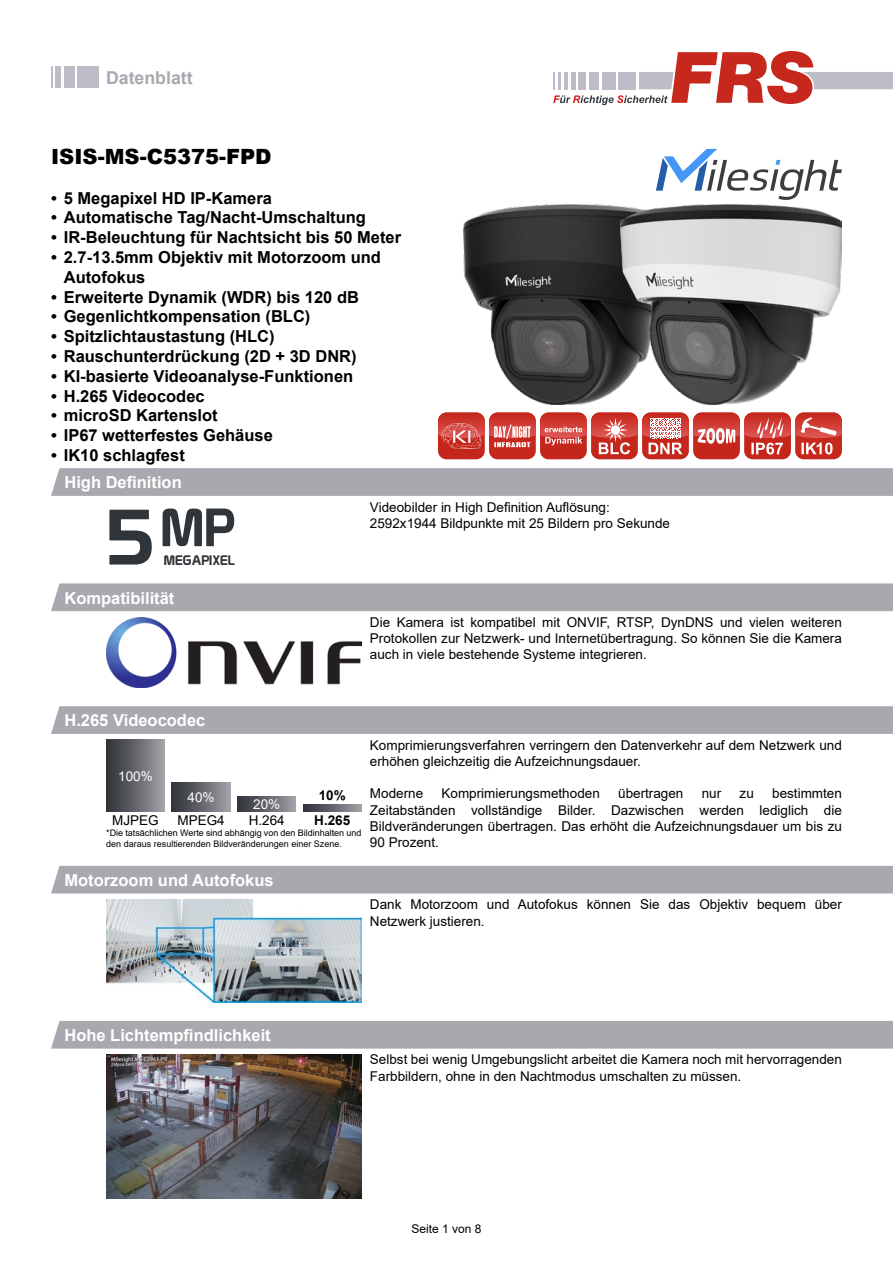
<style>
.page{position:relative;width:893px;height:1263px;background:#fff}
.page>*{position:absolute;margin:0;border:0;box-sizing:border-box;transform-origin:0 0}
.t1{font:52.5px "Prototype";color:#30353a}
.t2{font:900 21px "Arial";color:#000}
.t3{font:700 17.7px "Arial";color:#a8a9af}
.t4{font:700 16.5px/19.8px "Arial";color:#000}
.t5{font:700 16.5px "Arial";color:#fff}
.t6{font:13.5px/16.2px "Arial";color:#000}
.t7{font:13.5px "Arial";color:#fff}
.t8{font:13.5px "Prototype";color:#30353a}
.t9{font:700 13.5px "Arial";color:#000}
.t10{font:12px "Arial";color:#000}
.t11{font:9px/10.8px "Arial";color:#000}
.s1{font-size:76.5px}
</style>
<div class="page">
<svg style="left:553px;top:51px;width:340px;height:54px"></svg>
<div style="left:78px;top:66px;width:21px;height:21px;background:#bebdc7"></div>
<hr style="left:50px;top:66px;width:3px;height:21px;background:#bebdc7">
<div style="left:56px;top:66px;width:5px;height:21px;background:#bebdc7"></div>
<div style="left:64px;top:66px;width:11px;height:21px;background:#bebdc7"></div>
<svg style="left:656px;top:149px;width:186px;height:51px"></svg>
<img style="left:463px;top:204px;width:157px;height:200px">
<img style="left:620px;top:204px;width:222px;height:200px">
<div style="left:438px;top:412px;width:47px;height:47px;background:#c4261c;border-radius:9px"></div>
<div style="left:489px;top:412px;width:47px;height:47px;background:#c7281d;border-radius:9px"></div>
<div style="left:540px;top:412px;width:47px;height:47px;background:#c4261c;border-radius:9px"></div>
<div style="left:591px;top:412px;width:47px;height:47px;background:#c4261c;border-radius:9px"></div>
<div style="left:642px;top:412px;width:47px;height:47px;background:#c4261c;border-radius:9px"></div>
<div style="left:693px;top:412px;width:47px;height:47px;background:#c4261c;border-radius:9px"></div>
<div style="left:744px;top:412px;width:47px;height:47px;background:#c4261c;border-radius:9px"></div>
<div style="left:795px;top:412px;width:47px;height:47px;background:#c7281d;border-radius:9px"></div>
<svg style="left:438px;top:412px;width:404px;height:42px"></svg>
<svg style="left:51px;top:468px;width:842px;height:28px;background:#a9aab0"></svg>
<div style="left:51px;top:583px;width:842px;height:28px;background:#a8a9af"></div>
<img style="left:106px;top:617px;width:255px;height:70px">
<div style="left:51px;top:706px;width:842px;height:28px;background:#a8a9af"></div>
<div style="left:106px;top:740px;width:59px;height:71px;background:linear-gradient(to right,#2b2f33,#a1a0a7)"></div>
<svg style="left:238px;top:797px;width:58px;height:14px"></svg>
<div style="left:172px;top:783px;width:58px;height:28px;background:linear-gradient(to right,#2c3034,#9d9ca3)"></div>
<svg style="left:303px;top:804px;width:58px;height:7px"></svg>
<div style="left:51px;top:866px;width:842px;height:27px;background:#a8a9af"></div>
<img style="left:106px;top:899px;width:255px;height:103px">
<div style="left:51px;top:1021px;width:842px;height:27px;background:#a8a9af"></div>
<img style="left:106px;top:1055px;width:255px;height:143px">
<h3 class="t3" style="left:106px;top:66px;width:88px">Datenblatt</h3>
<h2 class="t2" style="left:51px;top:141px;width:222px">ISIS-MS-C5375-FPD</h2>
<p class="t4" style="left:51px;top:188px;width:222px">• 5 Megapixel HD IP-Kamera</p>
<p class="t4" style="left:51px;top:208px;width:316px">• Automatische Tag/Nacht-Umschaltung</p>
<p class="t4" style="left:51px;top:228px;width:352px">• IR-Beleuchtung für Nachtsicht bis 50 Meter</p>
<p class="t4" style="left:64px;top:247px;width:319px;text-indent:-13px">• 2.7-13.5mm Objektiv mit Motorzoom und<br>Autofokus</p>
<p class="t4" style="left:51px;top:287px;width:309px">• Erweiterte Dynamik (WDR) bis 120 dB</p>
<p class="t4" style="left:51px;top:307px;width:261px">• Gegenlichtkompensation (BLC)</p>
<p class="t4" style="left:51px;top:327px;width:225px">• Spitzlichtaustastung (HLC)</p>
<p class="t4" style="left:51px;top:346px;width:307px">• Rauschunterdrückung (2D + 3D DNR)</p>
<p class="t4" style="left:51px;top:366px;width:304px">• KI-basierte Videoanalyse-Funktionen</p>
<p class="t4" style="left:51px;top:386px;width:155px">• H.265 Videocodec</p>
<p class="t4" style="left:51px;top:406px;width:168px">• microSD Kartenslot</p>
<p class="t4" style="left:51px;top:426px;width:223px">• IP67 wetterfestes Gehäuse</p>
<p class="t4" style="left:51px;top:445px;width:135px">• IK10 schlagfest</p>
<p class="t5" style="left:64px;top:471px;width:119px">High Definition</p>
<h1 class="t1" style="left:106px;top:496px;width:130px"><span class="s1">5</span>MP</h1>
<p class="t6" style="left:370px;top:499px;width:302px">Videobilder in High Definition Auflösung:<br>2592x1944 Bildpunkte mit 25 Bildern pro Sekunde</p>
<p class="t8" style="left:164px;top:552px;width:72px">MEGAPIXEL</p>
<p class="t5" style="left:64px;top:586px;width:112px">Kompatibilität</p>
<p class="t6" style="left:370px;top:614px;width:473px;text-align:justify">Die Kamera ist kompatibel mit ONVIF, RTSP, DynDNS und vielen weiteren Protokollen zur Netzwerk- und Internetübertragung. So können Sie die Kamera auch in viele bestehende Systeme integrieren.</p>
<p class="t5" style="left:64px;top:709px;width:142px">H.265 Videocodec</p>
<p class="t7" style="left:118px;top:766px;width:36px">100%</p>
<p class="t9" style="left:319px;top:785px;width:29px">10%</p>
<p class="t11" style="left:106px;top:827px;width:257px">*Die tatsächlichen Werte sind abhängig von den Bildinhalten und den daraus resultierenden Bildveränderungen einer Szene.</p>
<p class="t7" style="left:188px;top:788px;width:29px">40%</p>
<p class="t7" style="left:253px;top:795px;width:29px">20%</p>
<p class="t6" style="left:112px;top:812px;width:48px">MJPEG</p>
<p class="t6" style="left:177px;top:812px;width:49px">MPEG4</p>
<p class="t6" style="left:249px;top:812px;width:38px">H.264</p>
<p class="t9" style="left:314px;top:811px;width:38px">H.265</p>
<p class="t6" style="left:370px;top:737px;width:473px">Komprimierungsverfahren verringern den Datenverkehr auf dem Netzwerk und erhöhen gleichzeitig die Aufzeichnungsdauer.</p>
<p class="t6" style="left:370px;top:785px;width:55px">Moderne</p>
<p class="t6" style="left:442px;top:785px;width:160px">Komprimierungsmethoden</p>
<p class="t6" style="left:618px;top:785px;width:67px">übertragen</p>
<p class="t6" style="left:702px;top:785px;width:21px">nur</p>
<p class="t6" style="left:740px;top:785px;width:16px">zu</p>
<p class="t6" style="left:370px;top:785px;width:473px;text-align:justify;text-indent:402px">bestimmten Zeitabständen vollständige Bilder. Dazwischen werden lediglich die Bildveränderungen übertragen. Das erhöht die Aufzeichnungsdauer um bis zu 90 Prozent.</p>
<p class="t5" style="left:64px;top:869px;width:211px">Motorzoom und Autofokus</p>
<p class="t6" style="left:370px;top:896px;width:473px">Dank Motorzoom und Autofokus können Sie das Objektiv bequem über<br>Netzwerk justieren.</p>
<p class="t5" style="left:64px;top:1024px;width:208px">Hohe Lichtempfindlichkeit</p>
<p class="t6" style="left:370px;top:1051px;width:473px">Selbst bei wenig Umgebungslicht arbeitet die Kamera noch mit hervorragenden<br>Farbbildern, ohne in den Nachtmodus umschalten zu müssen.</p>
<p class="t10" style="left:411px;top:1220px;width:72px">Seite 1 von 8</p>
</div>
